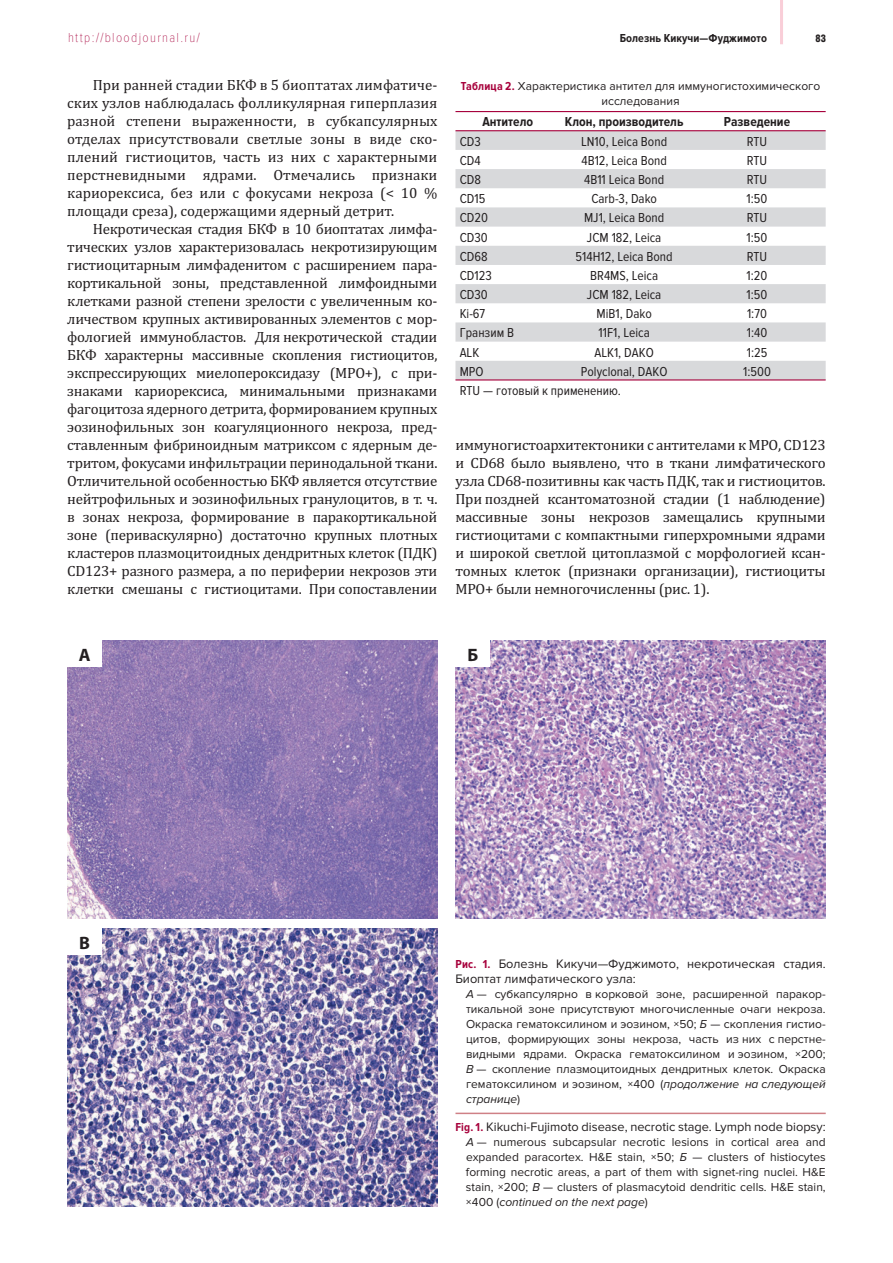
<style>
.page{position:relative;width:893px;height:1263px;background:#fff}
.page>*{position:absolute;margin:0;border:0;box-sizing:border-box;transform-origin:0 0}
.t1{font:700 18px "Myriad Pro";color:#231f20}
.t2{font:15px/18px "Cambria";letter-spacing:-.02em;color:#231f20;text-align:justify}
.t3{font:13.5px "Proxima Nova Cond";color:#231f20}
.t4{font:700 13.5px "Proxima Nova Cond";color:#231f20}
.t5{font:100 13.5px "Proxima Nova Cond";letter-spacing:.1em;color:#a7023c}
.t6{font:12.75px/15px "Proxima Nova";color:#231f20}
.t7{font:12px/15px "Proxima Nova";color:#231f20;text-align:justify}
.t8{font:700 12px "Proxima Nova Cond";letter-spacing:.005em;color:#231f20}
.t9{font:900 10.5px "Helios Cond";color:#231f20}
.s1{font-family:"Proxima Nova Cond";font-weight:700;color:#a7023c}
.s2{font-family:"Proxima Nova Cond";font-weight:700;font-size:12px;color:#a7023c}
.s3{font-style:italic}
</style>
<div class="page">
<hr style="left:780px;top:0;width:3px;height:44px;background:#f9ced8">
<svg style="left:455px;top:131px;width:371px;height:248px;fill:#d8d9db"></svg>
<hr style="left:455px;top:111px;width:371px;height:1px;background:#a7023c">
<hr style="left:455px;top:130px;width:371px;height:1px;background:#a7023c">
<hr style="left:455px;top:379px;width:371px;height:1px;background:#a7023c">
<img style="left:67px;top:640px;width:371px;height:278px">
<img style="left:456px;top:640px;width:370px;height:278px">
<hr style="left:455px;top:1112px;width:371px;height:2px;background:#cf8086">
<img style="left:67px;top:928px;width:370px;height:278px">
<div style="left:67px;top:640px;width:35px;height:27px;background:#fff"></div>
<div style="left:456px;top:640px;width:34px;height:27px;background:#fff"></div>
<div style="left:67px;top:928px;width:35px;height:27px;background:#fff"></div>
<p class="t5" style="left:68px;top:30px;width:133px">http://bloodjournal.ru/</p>
<p class="t8" style="left:620px;top:31px;width:149px">Болезнь Кикучи—Фуджимото</p>
<p class="t9" style="left:816px;top:32px;width:12px">83</p>
<p class="t2" style="left:67px;top:77px;width:372px;text-indent:26px">При ранней стадии БКФ в 5 биоптатах лимфатиче&shy;ских узлов наблюдалась фолликулярная гиперплазия разной степени выраженности, в субкапсулярных отделах присутствовали светлые зоны в виде ско&shy;плений гистиоцитов, часть из них с характерными перстневидными ядрами. Отмечались признаки карио рексиса, без или с фокусами некроза (&lt; 10 % площади среза), содержащими ядерный детрит.</p>
<p class="t2" style="left:67px;top:221px;width:372px;text-indent:26px">Некротическая стадия БКФ в 10 биоптатах лимфа&shy;тических узлов характеризовалась некротизирующим гистиоцитарным лимфаденитом с расширением пара&shy;кортикальной зоны, представленной лимфоидными клетками разной степени зрелости с увеличенным ко&shy;личеством крупных активированных элементов с мор&shy;фологией иммунобластов. Для некротической стадии БКФ характерны массивные скопления гистиоцитов, экспрессирующих миелопероксидазу (MPO+), с при&shy;знаками кариорексиса, минимальными признаками фагоцитоза ядерного детрита, формированием крупных эозинофильных зон коагуляционного некроза, пред&shy;ставленным фибриноидным матриксом с ядерным де&shy;тритом, фокусами инфильтрации перинодальной ткани.<br>Отличительной особенностью БКФ является отсутствие нейтрофильных и эозинофильных гранулоцитов, в т. ч. в зонах некроза, формирование в паракортикальной зоне (периваскулярно) достаточно крупных плотных кластеров плазмоцитоидных дендритных клеток (ПДК)<br>CD123+ разного размера, а по периферии некрозов эти клетки смешаны с гистиоцитами. При сопоставлении</p>
<p class="t7" style="left:461px;top:79px;width:361px;text-align:center"><span class="s1">Таблица 2.</span> Характеристика антител для иммуногистохимического исследования</p>
<p class="t4" style="left:482px;top:114px;width:52px">Антитело</p>
<p class="t4" style="left:565px;top:114px;width:120px">Клон, производитель</p>
<p class="t4" style="left:724px;top:114px;width:68px">Разведение</p>
<p class="t3" style="left:460px;top:134px;width:23px">CD3</p>
<p class="t3" style="left:581px;top:134px;width:87px">LN10, Leica Bond</p>
<p class="t3" style="left:747px;top:134px;width:22px">RTU</p>
<p class="t3" style="left:460px;top:153px;width:23px">CD4</p>
<p class="t3" style="left:581px;top:153px;width:87px">4B12, Leica Bond</p>
<p class="t3" style="left:747px;top:153px;width:22px">RTU</p>
<p class="t3" style="left:460px;top:172px;width:23px">CD8</p>
<p class="t3" style="left:584px;top:172px;width:81px">4B11 Leica Bond</p>
<p class="t3" style="left:747px;top:172px;width:22px">RTU</p>
<p class="t3" style="left:460px;top:191px;width:27px">CD15</p>
<p class="t3" style="left:591px;top:191px;width:67px">Carb-3, Dako</p>
<p class="t3" style="left:747px;top:191px;width:22px">1:50</p>
<p class="t3" style="left:460px;top:210px;width:30px">CD20</p>
<p class="t3" style="left:584px;top:210px;width:82px">MJ1, Leica Bond</p>
<p class="t3" style="left:747px;top:210px;width:22px">RTU</p>
<p class="t3" style="left:460px;top:229px;width:30px">CD30</p>
<p class="t3" style="left:587px;top:229px;width:76px">JCM 182, Leica</p>
<p class="t3" style="left:747px;top:229px;width:22px">1:50</p>
<p class="t3" style="left:460px;top:249px;width:30px">CD68</p>
<p class="t3" style="left:576px;top:249px;width:99px">514H12, Leica Bond</p>
<p class="t3" style="left:747px;top:249px;width:22px">RTU</p>
<p class="t3" style="left:460px;top:268px;width:34px">CD123</p>
<p class="t3" style="left:590px;top:268px;width:69px">BR4MS, Leica</p>
<p class="t3" style="left:747px;top:268px;width:22px">1:20</p>
<p class="t3" style="left:460px;top:287px;width:30px">CD30</p>
<p class="t3" style="left:587px;top:287px;width:76px">JCM 182, Leica</p>
<p class="t3" style="left:747px;top:287px;width:22px">1:50</p>
<p class="t3" style="left:460px;top:306px;width:27px">Ki-67</p>
<p class="t3" style="left:597px;top:306px;width:57px">MiB1, Dako</p>
<p class="t3" style="left:747px;top:306px;width:21px">1:70</p>
<p class="t3" style="left:460px;top:325px;width:56px">Гранзим B</p>
<p class="t3" style="left:599px;top:325px;width:53px">11F1, Leica</p>
<p class="t3" style="left:747px;top:325px;width:22px">1:40</p>
<p class="t3" style="left:460px;top:345px;width:21px">ALK</p>
<p class="t3" style="left:595px;top:345px;width:61px">ALK1, DAKO</p>
<p class="t3" style="left:747px;top:345px;width:22px">1:25</p>
<p class="t3" style="left:460px;top:364px;width:25px">MPO</p>
<p class="t3" style="left:581px;top:364px;width:88px">Polyclonal, DAKO</p>
<p class="t3" style="left:743px;top:364px;width:29px">1:500</p>
<p class="t3" style="left:460px;top:386px;width:163px">RTU — готовый к применению.</p>
<p class="t2" style="left:455px;top:437px;width:372px">иммуногистоархитектоники с антителами к MPO, CD123 и CD68 было выявлено, что в ткани лимфатического узла CD68-позитивны как часть ПДК, так и гистиоцитов.<br>При поздней ксантоматозной стадии (1 наблюдение) массивные зоны некрозов замещались крупными гистиоцитами с компактными гиперхромными ядрами и широкой светлой цитоплазмой с морфологией ксан&shy;томных клеток (признаки организации), гистиоциты MPO+ были немногочисленны (рис. 1).</p>
<p class="t1" style="left:79px;top:643px;width:13px">А</p>
<p class="t1" style="left:467px;top:643px;width:12px">Б</p>
<p class="t1" style="left:79px;top:931px;width:12px">В</p>
<p class="t6" style="left:455px;top:957px;width:372px"><span class="s2">Рис. 1.</span> Болезнь Кикучи—Фуджимото, некротическая стадия.<br>Биоптат лимфатического узла:</p>
<p class="t7" style="left:466px;top:987px;width:361px"><span class="s3">А</span> — субкапсулярно в корковой зоне, расширенной паракор&shy;тикальной зоне присутствуют многочисленные очаги некроза.<br>Окраска гематоксилином и эо зином, ×50; <span class="s3">Б</span> — скопления гистио&shy;цитов, формирующих зоны некроза, часть из них с перстне&shy;видными ядрами. Окраска гематоксилином и эозином, ×200; <span class="s3">В</span> — скопление плазмоцитоидных дендритных клеток. Окраска гематоксилином и эозином, ×400 (<span class="s3">продолжение на следующей странице</span>)</p>
<p class="t6" style="left:455px;top:1119px;width:372px"><span class="s2">Fig. 1.</span> Kikuchi-Fujimoto disease, necrotic stage. Lymph node biopsy:</p>
<p class="t7" style="left:466px;top:1135px;width:361px"><span class="s3">А</span> — numerous subcapsular necrotic lesions in cortical area and expanded paracortex. H&amp;E stain, ×50; <span class="s3">Б</span> — clusters of histiocytes forming necrotic areas, a part of them with signet-ring nuclei. H&amp;E stain, ×200; <span class="s3">В</span> — clusters of plasmacytoid dendritic cells. H&amp;E stain, ×400 (<span class="s3">continued on the next page</span>)</p>
</div>
